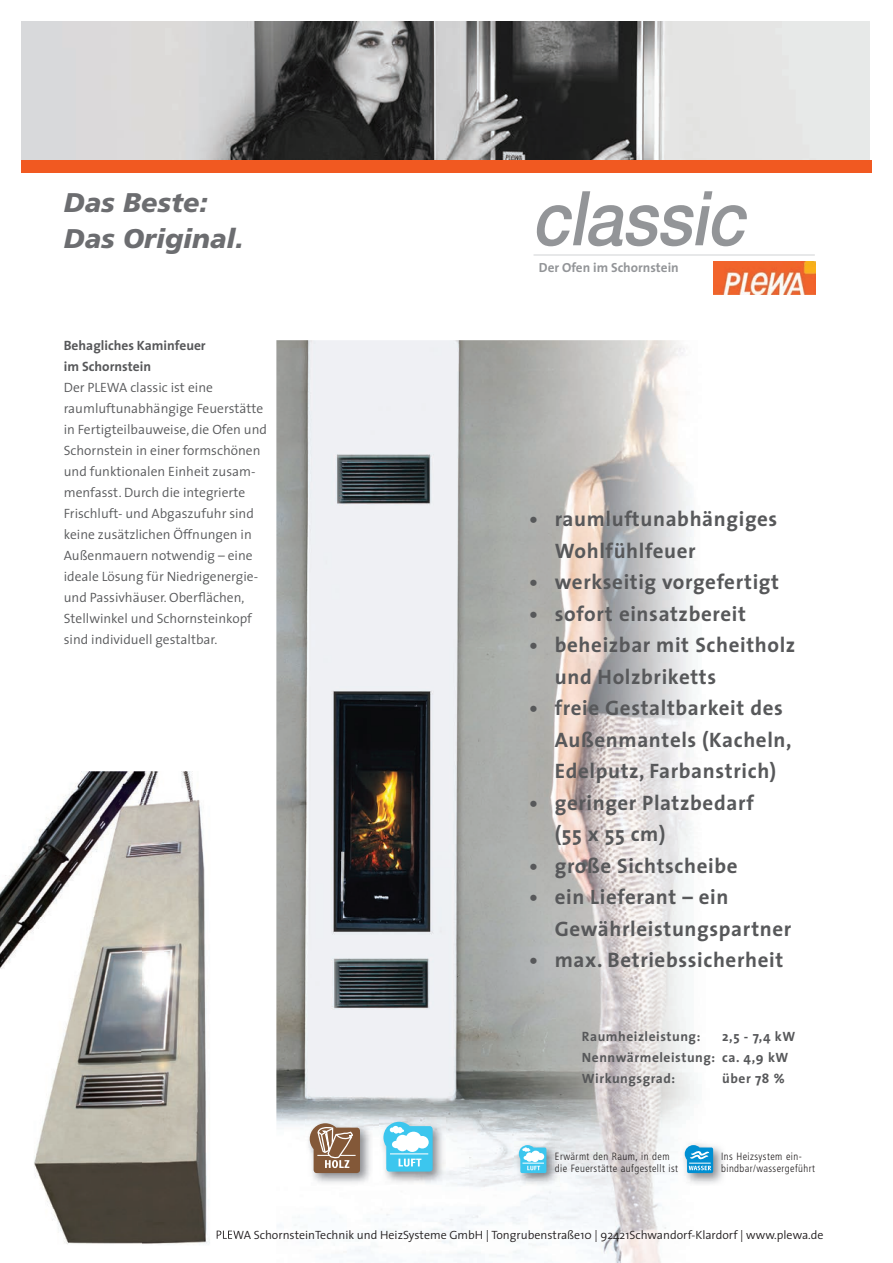
<style>
.page{position:relative;width:893px;height:1263px;background:#fff}
.page>*{position:absolute;margin:0;border:0;box-sizing:border-box;transform-origin:0 0}
.t1{font:italic 500 75.6px "Helvetica Neue";color:#939598;scale:.9 1}
.t2{font:italic 900 27px/36px "Frutiger";color:#6c6d70}
.t3{font:700 21px/31.5px "The Sans";letter-spacing:.03em;color:#57585a}
.t4{font:300 13.5px/21px "The Sans";color:#57585a}
.t5{font:700 13.5px/21px "The Sans";letter-spacing:.04em;color:#57585a}
.t6{font:700 13.5px/21px "The Sans";color:#57585a}
.t7{font:700 13.2px "The Sans";color:#939598}
.t8{font:300 12px "The Sans";color:#231f20}
.t9{font:300 condensed 10.5px/12px "Frutiger";letter-spacing:.04em;color:#231f20}
</style>
<div class="page">
<img style="left:276px;top:340px;width:420px;height:923px">
<img style="left:306px;top:1119px;width:67px;height:67px">
<svg style="left:310px;top:1123px;width:50px;height:50px;background:#a2836c"></svg>
<img style="left:380px;top:1118px;width:65px;height:66px">
<svg style="left:383px;top:1122px;width:50px;height:49px"></svg>
<img style="left:681px;top:1141px;width:43px;height:45px">
<svg style="left:685px;top:1145px;width:28px;height:28px"></svg>
<img style="left:515px;top:1141px;width:44px;height:45px">
<svg style="left:519px;top:1145px;width:27px;height:28px"></svg>
<img style="left:0;top:772px;width:217px;height:472px">
<img style="left:217px;top:1230px;width:19px;height:9px">
<img style="left:713px;top:262px;width:102px;height:32px">
<hr style="left:534px;top:254px;width:281px;height:1px;background:#d1d2d4">
<img style="left:21px;top:21px;width:849px;height:139px">
<div style="left:21px;top:160px;width:851px;height:13px;background:#f15921"></div>
<h2 class="t2" style="left:64px;top:184px;width:182px">Das Beste:<br>Das Original.</h2>
<h1 class="t1" style="left:531px;top:158px;width:261px">classic</h1>
<p class="t7" style="left:539px;top:256px;width:141px">Der Ofen im Schornstein</p>
<p class="t6" style="left:64px;top:335px;width:143px">Behagliches Kaminfeuer im Schornstein</p>
<p class="t4" style="left:64px;top:376px;width:205px">Der PLEWA classic ist eine raumluftunabhängige Feuerstätte in Fertigteilbauweise, die Ofen und<br>Schornstein in einer formschönen und funktionalen Einheit zusam&shy;menfasst. Durch die integrierte<br>Frischluft- und Abgaszufuhr sind keine zusätzlichen Öffnungen in<br>Außenmauern notwendig – eine ideale Lösung für Niedrigenergie&shy;und Passivhäuser. Oberflächen,<br>Stellwinkel und Schornsteinkopf sind individuell gestaltbar.</p>
<h3 class="t3" style="left:555px;top:503px;width:224px;text-indent:-26px">• raumluftunabhängiges<br>Wohlfühlfeuer</h3>
<h3 class="t3" style="left:529px;top:566px;width:251px">• werkseitig vorgefertigt</h3>
<h3 class="t3" style="left:529px;top:597px;width:218px">• sofort einsatzbereit</h3>
<h3 class="t3" style="left:555px;top:629px;width:242px;text-indent:-26px">• beheizbar mit Scheitholz und Holzbriketts</h3>
<h3 class="t3" style="left:555px;top:692px;width:238px;text-indent:-26px">• freie Gestaltbarkeit des<br>Außenmantels (Kacheln,<br>Edelputz, Farbanstrich)</h3>
<h3 class="t3" style="left:555px;top:786px;width:201px;text-indent:-26px">• geringer Platzbedarf (55 x 55 cm)</h3>
<h3 class="t3" style="left:529px;top:849px;width:210px">• große Sichtscheibe</h3>
<h3 class="t3" style="left:555px;top:881px;width:238px;text-indent:-26px">• ein Lieferant – ein<br>Gewährleistungspartner</h3>
<h3 class="t3" style="left:529px;top:944px;width:255px">• max. Betriebssicherheit</h3>
<p class="t5" style="left:582px;top:1026px;width:215px;text-indent:140px">2,5 - 7,4 kW<br>Nennwärmeleistung: ca. 4,9 kW<br>Wirkungsgrad:</p>
<p class="t5" style="left:582px;top:1026px;width:120px">Raumheizleistung:</p>
<p class="t5" style="left:722px;top:1068px;width:64px">über 78 %</p>
<p class="t9" style="left:555px;top:1151px;width:125px">Erwärmt den Raum, in dem die Feuerstätte aufgestellt ist</p>
<p class="t9" style="left:721px;top:1151px;width:95px">Ins Heizsystem ein&shy;bindbar/wassergeführt</p>
<p class="t8" style="left:216px;top:1225px;width:609px">PLEWA SchornsteinTechnik und HeizSysteme GmbH | Tongrubenstraße10 | 92421Schwandorf-Klardorf | www.plewa.de</p>
</div>
